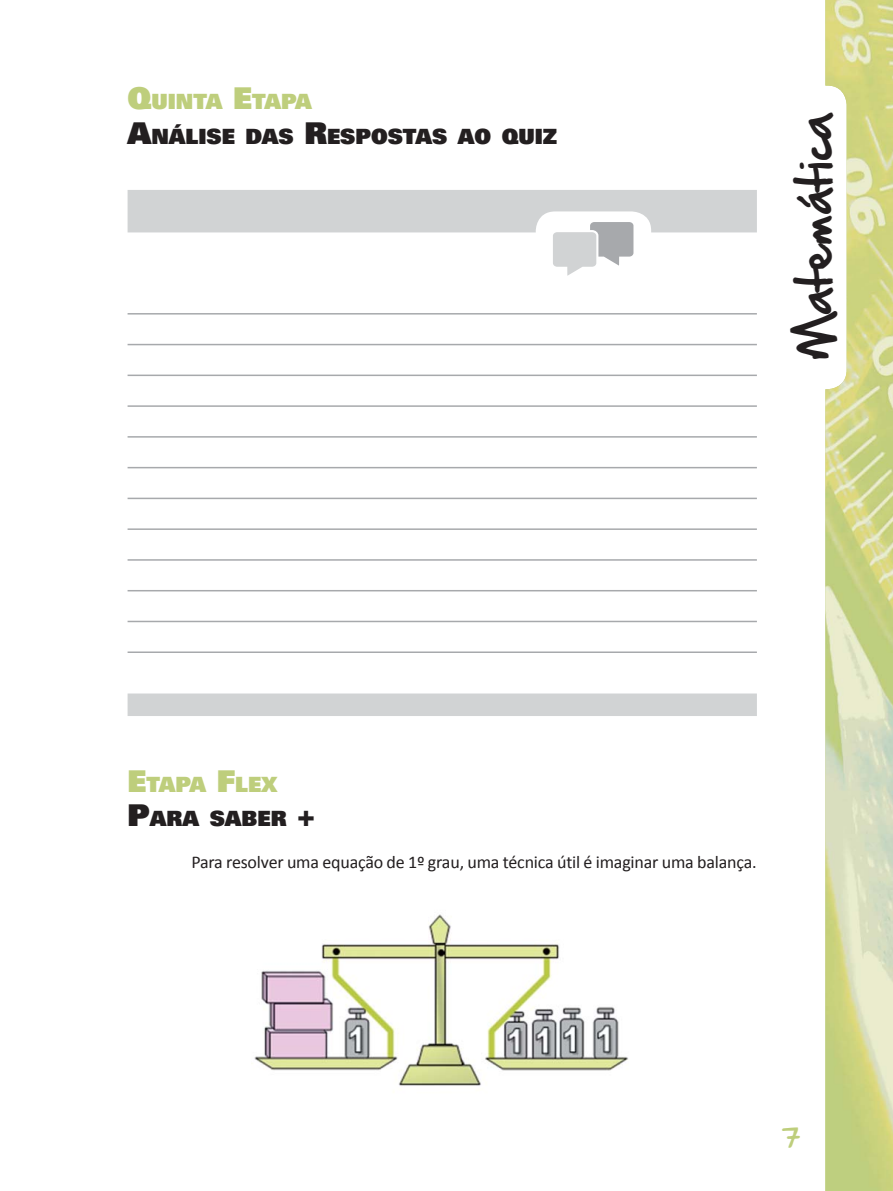
<style>
.page{position:relative;width:893px;height:1191px;background:#fff}
.page>*{position:absolute;margin:0;border:0;box-sizing:border-box;transform-origin:0 0}
.t1{font:42px "Hand Of Sean";color:#231f20}
.t2{font:24px "Hand Of Sean";color:#bece7c}
.t3{font:900 21px/34.5px "Univers";color:#231f20}
.t4{font:18px "Calibri";letter-spacing:-.01em;color:#231f20}
.s1{font-size:30px;color:#bece7c}
.s2{color:#bece7c}
.s3{font-size:30px}
</style>
<div class="page">
<img style="left:825px;top:0;width:68px;height:1190px">
<hr style="left:128px;top:313px;width:629px;height:1px;background:#a7a9ac">
<hr style="left:128px;top:344px;width:629px;height:1px;background:#a7a9ac">
<hr style="left:128px;top:374px;width:629px;height:2px;background:#a7a9ac">
<hr style="left:128px;top:405px;width:629px;height:2px;background:#a7a9ac">
<hr style="left:128px;top:436px;width:629px;height:1px;background:#a7a9ac">
<hr style="left:128px;top:467px;width:629px;height:1px;background:#a7a9ac">
<hr style="left:128px;top:497px;width:629px;height:2px;background:#a7a9ac">
<hr style="left:128px;top:528px;width:629px;height:2px;background:#a7a9ac">
<hr style="left:128px;top:559px;width:629px;height:1px;background:#a7a9ac">
<hr style="left:128px;top:590px;width:629px;height:1px;background:#a7a9ac">
<hr style="left:128px;top:620px;width:629px;height:2px;background:#a7a9ac">
<hr style="left:128px;top:651px;width:629px;height:2px;background:#a7a9ac">
<div style="left:128px;top:693px;width:629px;height:23px;background:#d1d3d4"></div>
<svg style="left:128px;top:190px;width:629px;height:86px"></svg>
<img style="left:254px;top:914px;width:374px;height:172px">
<p class="t3" style="left:128px;top:86px;width:431px"><span class="s1">Q</span><span class="s2">UINTA</span> <span class="s1">E</span><span class="s2">TAPA<br></span><span class="s3">A</span>NÁLISE DAS <span class="s3">R</span>ESPOSTAS AO QUIZ</p>
<h1 class="t1" style="left:777px;top:360px;width:249px;rotate:-90deg">Matemática</h1>
<p class="t3" style="left:128px;top:769px;width:189px"><span class="s1">E</span><span class="s2">TAPA</span> <span class="s1">F</span><span class="s2">LEX<br></span><span class="s3">P</span>ARA SABER <span class="s3">+</span></p>
<p class="t4" style="left:191px;top:855px;width:567px">Para resolver uma equação de 1º grau, uma técnica útil é imaginar uma balança.</p>
<h2 class="t2" style="left:782px;top:1115px;width:21px">7</h2>
</div>
